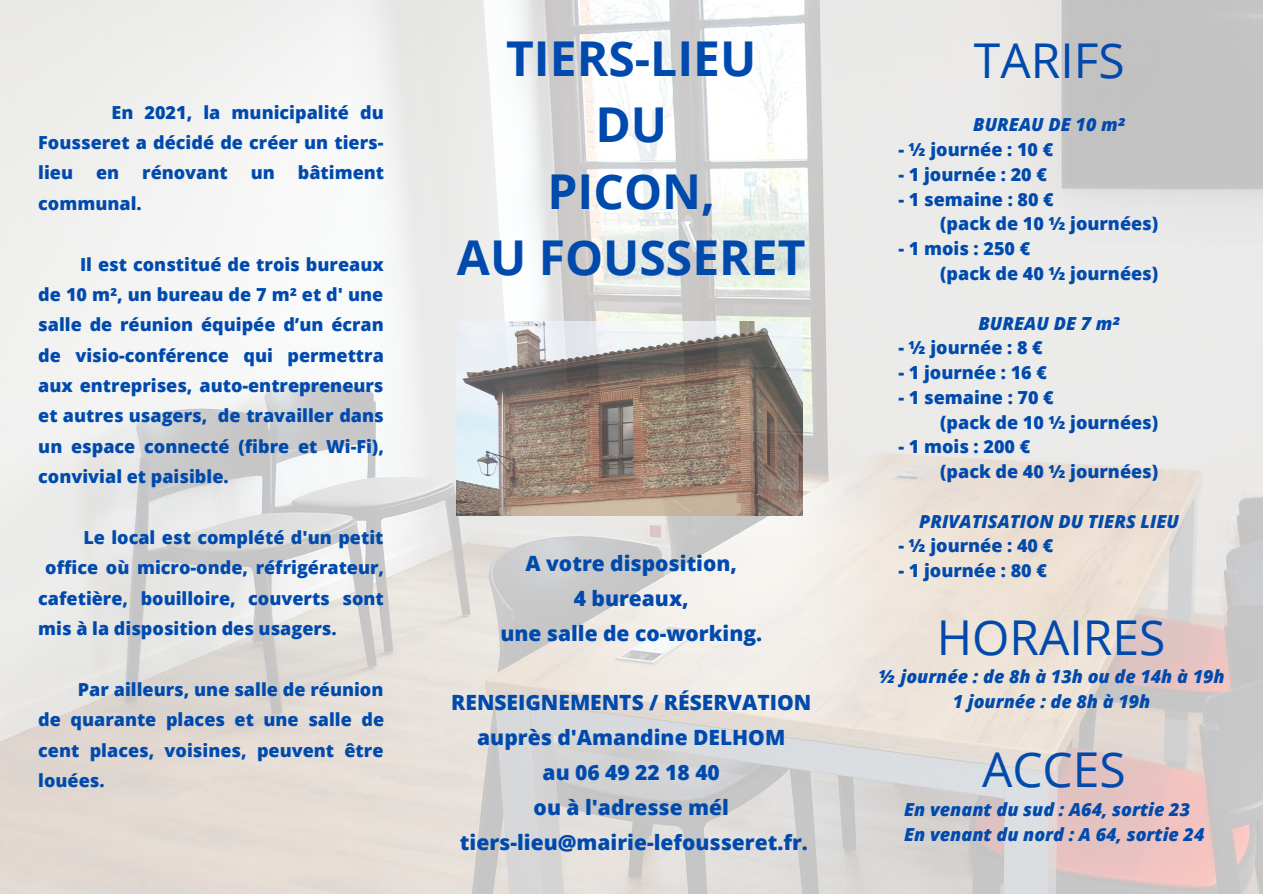
<style>
.page{position:relative;width:1263px;height:894px;background:#fff}
.page>*{position:absolute;margin:0;border:0;box-sizing:border-box;transform-origin:0 0}
.t1{font:700 48px/66.3px "Open Sans";color:#004aad;text-align:center}
.t2{font:48px "Open Sans";color:#004aad}
.t3{font:800 21px/34.8px "Open Sans";color:#004aad;text-align:center}
.t4{font:800 18px/30.3px "Open Sans";color:#004aad}
.t5{font:italic 800 18px/24.8px "Open Sans";color:#004aad;text-align:center}
</style>
<div class="page">
<img style="left:0;top:0;width:1263px;height:893px">
<img style="left:457px;top:321px;width:345px;height:194px">
<p class="t4" style="left:38px;top:96px;width:347px;text-align:justify;text-indent:73px">En 2021, la municipalité du Fousseret a décidé de créer un tiers&shy;lieu</p>
<p class="t4" style="left:96px;top:157px;width:25px">en</p>
<p class="t4" style="left:142px;top:157px;width:87px">rénovant</p>
<p class="t4" style="left:251px;top:157px;width:26px">un</p>
<p class="t4" style="left:298px;top:157px;width:88px">bâtiment</p>
<p class="t4" style="left:38px;top:187px;width:105px">communal.</p>
<p class="t4" style="left:38px;top:248px;width:347px;text-align:justify;text-indent:42px">Il est constitué de trois bureaux de 10 m², un bureau de 7 m² et d' une salle de réunion équipée d’un écran de visio-conférence qui permettra aux entreprises, auto-entrepreneurs et autres usagers, de travailler dans un espace connecté (fibre et Wi-Fi), convivial et paisible.</p>
<p class="t4" style="left:83px;top:521px;width:302px">Le local est complété d'un petit</p>
<p class="t4" style="left:45px;top:552px;width:340px">office où micro-onde, réfrigérateur,</p>
<p class="t4" style="left:38px;top:582px;width:347px">cafetière, bouilloire, couverts sont</p>
<p class="t4" style="left:38px;top:613px;width:300px">mis à la disposition des usagers.</p>
<p class="t4" style="left:38px;top:673px;width:347px;text-align:justify;text-indent:40px">Par ailleurs, une salle de réunion de quarante places et une salle de cent places, voisines, peuvent être louées.</p>
<h1 class="t1" style="left:457px;top:24px;width:350px">TIERS-LIEU<br>DU<br>PICON,<br>AU FOUSSERET</h1>
<p class="t3" style="left:500px;top:545px;width:263px">A votre disposition,<br>4 bureaux,<br>une salle de co-working.</p>
<p class="t3" style="left:451px;top:684px;width:361px">RENSEIGNEMENTS / RÉSERVATION auprès d'Amandine DELHOM<br>au 06 49 22 18 40<br>ou à l'adresse mél tiers-lieu@mairie-lefousseret.fr.</p>
<h1 class="t2" style="left:974px;top:27px;width:152px">TARIFS</h1>
<p class="t5" style="left:973px;top:112px;width:153px">BUREAU DE 10 m²</p>
<p class="t4" style="left:898px;top:134px;width:156px">- ½ journée : 10 €</p>
<p class="t4" style="left:898px;top:159px;width:150px">- 1 journée : 20 €</p>
<p class="t4" style="left:940px;top:186px;width:220px;line-height:24.8px;text-indent:-42px">- 1 semaine : 80 €<br>(pack de 10 ½ journées)</p>
<p class="t4" style="left:940px;top:236px;width:220px;line-height:24.8px;text-indent:-42px">- 1 mois : 250 €<br>(pack de 40 ½ journées)</p>
<p class="t5" style="left:978px;top:310px;width:143px">BUREAU DE 7 m²</p>
<p class="t4" style="left:898px;top:332px;width:146px">- ½ journée : 8 €</p>
<p class="t4" style="left:898px;top:357px;width:150px">- 1 journée : 16 €</p>
<p class="t4" style="left:940px;top:384px;width:220px;line-height:24.8px;text-indent:-42px">- 1 semaine : 70 €<br>(pack de 10 ½ journées)</p>
<p class="t4" style="left:940px;top:434px;width:220px;line-height:24.8px;text-indent:-42px">- 1 mois : 200 €<br>(pack de 40 ½ journées)</p>
<p class="t5" style="left:919px;top:508px;width:261px">PRIVATISATION DU TIERS LIEU</p>
<p class="t4" style="left:898px;top:530px;width:156px">- ½ journée : 40 €</p>
<p class="t4" style="left:898px;top:555px;width:150px">- 1 journée : 80 €</p>
<h1 class="t2" style="left:937px;top:603px;width:230px">HORAIRES</h1>
<p class="t5" style="left:878px;top:663px;width:348px">½ journée : de 8h à 13h ou de 14h à 19h<br>1 journée : de 8h à 19h</p>
<h1 class="t2" style="left:982px;top:736px;width:145px">ACCES</h1>
<p class="t5" style="left:904px;top:796px;width:302px;text-align:left">En venant du sud : A64, sortie 23<br>En venant du nord : A 64, sortie 24</p>
</div>
